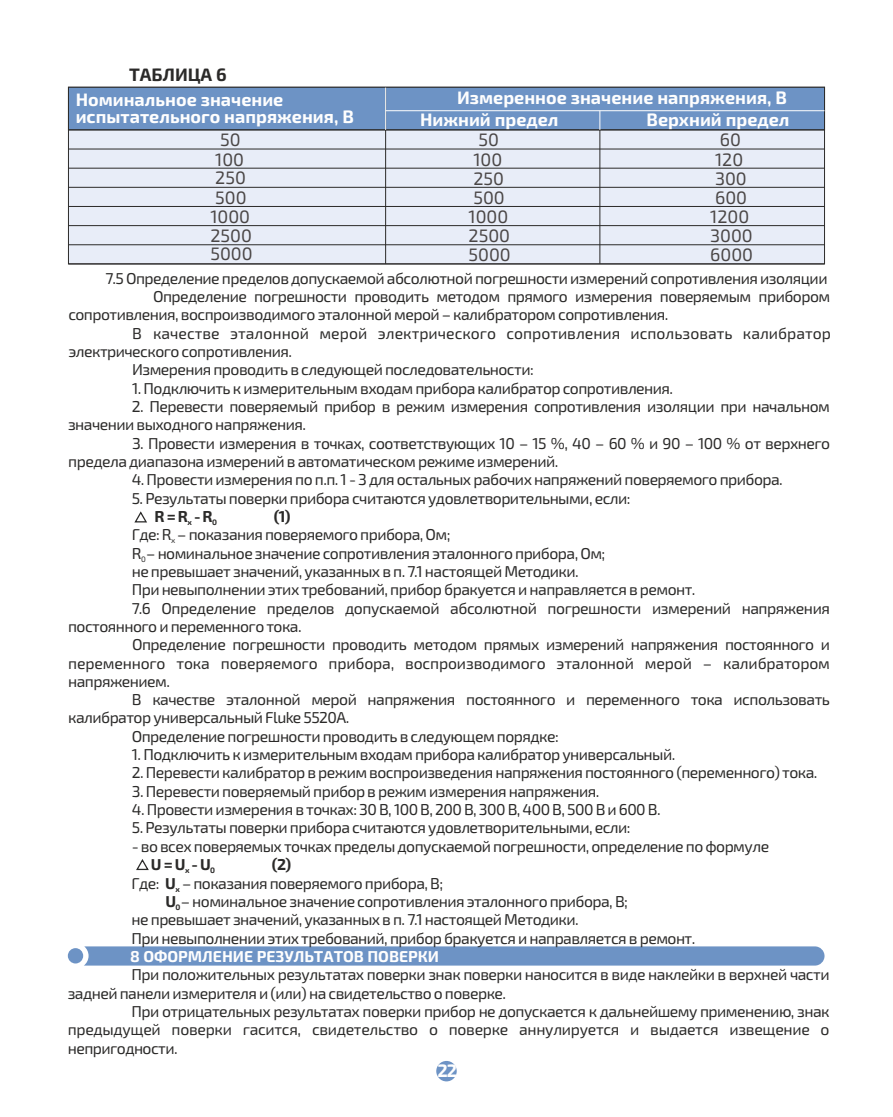
<style>
.page{position:relative;width:893px;height:1117px;background:#fff}
.page>*{position:absolute;margin:0;border:0;box-sizing:border-box;transform-origin:0 0}
.t1{font:700 18px/21.6px "Exo 2.0";color:#fefefe}
.t2{font:18px "Exo 2.0";color:#4a4646}
.t3{font:700 18px "Exo 2.0";color:#2b2a29}
.t4{font:15.75px/18.2px "Exo 2.0";letter-spacing:-.035em;color:#2b2a29}
.t5{font:15.75px/18.2px "Exo 2.0";color:#2b2a29}
.t6{font:15.75px "Exo 2.0";letter-spacing:-.01em;color:#2b2a29}
.t7{font:700 15.75px "Exo 2.0";color:#fefefe}
.t8{font:700 15.75px "Exo 2.0";color:#2b2a29}
.t9{font:700 7.88px "Exo 2.0";color:#2b2a29}
.t10{font:7.88px "Exo 2.0";color:#2b2a29}
.s1{font-weight:700}
</style>
<div class="page">
<div style="left:68px;top:946px;width:756px;height:19px;background:#6d93c5"></div>
<div style="left:68px;top:130px;width:757px;height:134px;background:#e8edf8"></div>
<hr style="left:385px;top:88px;width:1px;height:176px;background:#2b2a29">
<hr style="left:599px;top:130px;width:1px;height:134px;background:#2b2a29">
<hr style="left:68px;top:149px;width:756px;height:1px;background:#2b2a29">
<hr style="left:68px;top:168px;width:756px;height:1px;background:#2b2a29">
<hr style="left:68px;top:187px;width:756px;height:1px;background:#2b2a29">
<hr style="left:68px;top:206px;width:756px;height:1px;background:#2b2a29">
<hr style="left:68px;top:225px;width:756px;height:1px;background:#2b2a29">
<hr style="left:68px;top:244px;width:756px;height:1px;background:#2b2a29">
<hr style="left:68px;top:263px;width:756px;height:1px;background:#2b2a29">
<svg style="left:68px;top:87px;width:757px;height:43px;background:#6c90bf"></svg>
<svg style="left:134px;top:511px;width:13px;height:12px"></svg>
<svg style="left:136px;top:859px;width:13px;height:11px"></svg>
<div style="left:436px;top:1060px;width:21px;height:21px;background:#6d93c5;border-radius:50%"></div>
<p class="t3" style="left:129px;top:68px;width:99px">ТАБЛИЦА 6</p>
<p class="t1" style="left:76px;top:92px;width:280px;line-height:17.3px">Номинальное значение испытательного напряжения, В</p>
<p class="t1" style="left:420px;top:89px;width:368px;text-indent:37px">Измеренное значение напряжения, В<br>Нижний предел</p>
<p class="t1" style="left:646px;top:110px;width:145px">Верхний предел</p>
<p class="t2" style="left:220px;top:134px;width:22px">50</p>
<p class="t2" style="left:478px;top:133px;width:22px">50</p>
<p class="t2" style="left:720px;top:133px;width:23px">60</p>
<p class="t2" style="left:215px;top:153px;width:30px">100</p>
<p class="t2" style="left:473px;top:153px;width:30px">100</p>
<p class="t2" style="left:715px;top:153px;width:30px">120</p>
<p class="t2" style="left:215px;top:172px;width:32px">250</p>
<p class="t2" style="left:473px;top:172px;width:32px">250</p>
<p class="t2" style="left:715px;top:172px;width:33px">300</p>
<p class="t2" style="left:215px;top:191px;width:33px">500</p>
<p class="t2" style="left:473px;top:192px;width:33px">500</p>
<p class="t2" style="left:715px;top:191px;width:34px">600</p>
<p class="t2" style="left:210px;top:210px;width:41px">1000</p>
<p class="t2" style="left:469px;top:210px;width:41px">1000</p>
<p class="t2" style="left:710px;top:210px;width:40px">1200</p>
<p class="t2" style="left:210px;top:230px;width:43px">2500</p>
<p class="t2" style="left:469px;top:229px;width:43px">2500</p>
<p class="t2" style="left:710px;top:229px;width:44px">3000</p>
<p class="t2" style="left:210px;top:248px;width:44px">5000</p>
<p class="t2" style="left:469px;top:248px;width:44px">5000</p>
<p class="t2" style="left:710px;top:248px;width:44px">6000</p>
<p class="t4" style="left:106px;top:271px;width:723px">7.5 Определение пределов допускаемой абсолютной погрешности измерений сопротивления изоляции</p>
<p class="t4" style="left:153px;top:289px;width:679px">Определение погрешности проводить методом прямого измерения поверяемым прибором</p>
<p class="t4" style="left:68px;top:307px;width:602px">сопротивления, воспроизводимого эталонной мерой – калибратором сопротивления.</p>
<p class="t5" style="left:68px;top:325px;width:764px;text-indent:64px">В качестве эталонной мерой электрического сопротивления использовать калибратор электрического сопротивления.</p>
<p class="t4" style="left:132px;top:380px;width:542px">1. Подключить к измерительным входам прибора калибратор сопротивления.</p>
<p class="t4" style="left:132px;top:362px;width:403px">Измерения проводить в следующей последовательности:</p>
<p class="t4" style="left:68px;top:399px;width:763px;text-indent:64px">2. Перевести поверяемый прибор в режим измерения сопротивления изоляции при начальном значении выходного напряжения.</p>
<p class="t4" style="left:68px;top:435px;width:763px;text-indent:64px">3. Провести измерения в точках, соответствующих 10 – 15 %, 40 – 60 % и 90 – 100 % от верхнего предела диапазона измерений в автоматическом режиме измерений.</p>
<p class="t4" style="left:132px;top:472px;width:653px">4. Провести измерения по п.п. 1 - 3 для остальных рабочих напряжений поверяемого прибора.</p>
<p class="t4" style="left:132px;top:527px;width:320px">Где: R – показания поверяемого прибора, Ом;</p>
<p class="t10" style="left:171px;top:537px;width:6px">х</p>
<p class="t4" style="left:132px;top:490px;width:500px">5. Результаты поверки прибора считаются удовлетворительными, если:</p>
<p class="t8" style="left:155px;top:511px;width:60px">R= R - R</p>
<p class="t8" style="left:274px;top:511px;width:18px">(1)</p>
<p class="t9" style="left:188px;top:519px;width:6px">х</p>
<p class="t9" style="left:212px;top:519px;width:6px">0</p>
<p class="t4" style="left:132px;top:545px;width:475px">R – номинальное значение сопротивления эталонного прибора, Ом;</p>
<p class="t10" style="left:141px;top:556px;width:6px">0</p>
<p class="t4" style="left:68px;top:600px;width:763px;text-indent:64px">7.6 Определение пределов допускаемой абсолютной погрешности измерений напряжения постоянного и переменного тока.</p>
<p class="t4" style="left:132px;top:563px;width:565px">не превышает значений, указанных в п. 7.1 настоящей Методики.<br>При невыполнении этих требований, прибор бракуется и направляется в ремонт.</p>
<p class="t4" style="left:132px;top:637px;width:699px">Определение погрешности проводить методом прямых измерений напряжения постоянного и</p>
<p class="t6" style="left:68px;top:657px;width:763px">переменного тока поверяемого прибора, воспроизводимого эталонной мерой – калибратором</p>
<p class="t4" style="left:68px;top:673px;width:103px">напряжением.</p>
<p class="t4" style="left:132px;top:692px;width:700px">В качестве эталонной мерой напряжения постоянного и переменного тока использовать</p>
<p class="t4" style="left:68px;top:710px;width:283px">калибратор универсальный Fluke 5520A.</p>
<p class="t4" style="left:132px;top:728px;width:429px">Определение погрешности проводить в следующем порядке:</p>
<p class="t4" style="left:132px;top:747px;width:545px">1. Подключить к измерительным входам прибора калибратор универсальный.</p>
<p class="t4" style="left:132px;top:783px;width:469px">3. Перевести поверяемый прибор в режим измерения напряжения.</p>
<p class="t4" style="left:132px;top:801px;width:530px">4. Провести измерения в точках: 30 В, 100 В, 200 В, 300 В, 400 В, 500 В и 600 В.</p>
<p class="t4" style="left:132px;top:765px;width:687px">2. Перевести калибратор в режим воспроизведения напряжения постоянного (переменного) тока.</p>
<p class="t4" style="left:132px;top:820px;width:500px">5. Результаты поверки прибора считаются удовлетворительными, если:</p>
<p class="t4" style="left:132px;top:838px;width:639px">- во всех поверяемых точках пределы допускаемой погрешности, определение по формуле</p>
<p class="t4" style="left:132px;top:875px;width:313px">Где: <span class="s1">U</span> – показания поверяемого прибора, В;</p>
<p class="t9" style="left:175px;top:885px;width:6px">х</p>
<p class="t4" style="left:165px;top:893px;width:464px"><span class="s1">U</span> – номинальное значение сопротивления эталонного прибора, В;</p>
<p class="t8" style="left:151px;top:859px;width:61px">U= U - U</p>
<p class="t8" style="left:272px;top:859px;width:21px">(2)</p>
<p class="t9" style="left:185px;top:867px;width:6px">х</p>
<p class="t9" style="left:210px;top:867px;width:6px">0</p>
<p class="t9" style="left:176px;top:904px;width:6px">0</p>
<p class="t4" style="left:132px;top:912px;width:449px">не превышает значений, указанных в п. 7.1 настоящей Методики.</p>
<p class="t4" style="left:132px;top:930px;width:565px">При невыполнении этих требований, прибор бракуется и направляется в ремонт.</p>
<p class="t4" style="left:68px;top:967px;width:763px;text-indent:64px">При положительных результатах поверки знак поверки наносится в виде наклейки в верхней части задней панели измерителя и (или) на свидетельство о поверке.</p>
<p class="t7" style="left:130px;top:950px;width:310px">8 ОФОРМЛЕНИЕ РЕЗУЛЬТАТОВ ПОВЕРКИ</p>
<p class="t4" style="left:68px;top:1003px;width:763px;text-align:justify;text-indent:64px">При отрицательных результатах поверки прибор не допускается к дальнейшему применению, знак предыдущей поверки гасится, свидетельство о поверке аннулируется и выдается извещение о непригодности.</p>
<p class="t1" style="left:437px;top:1061px;width:21px">22</p>
</div>
